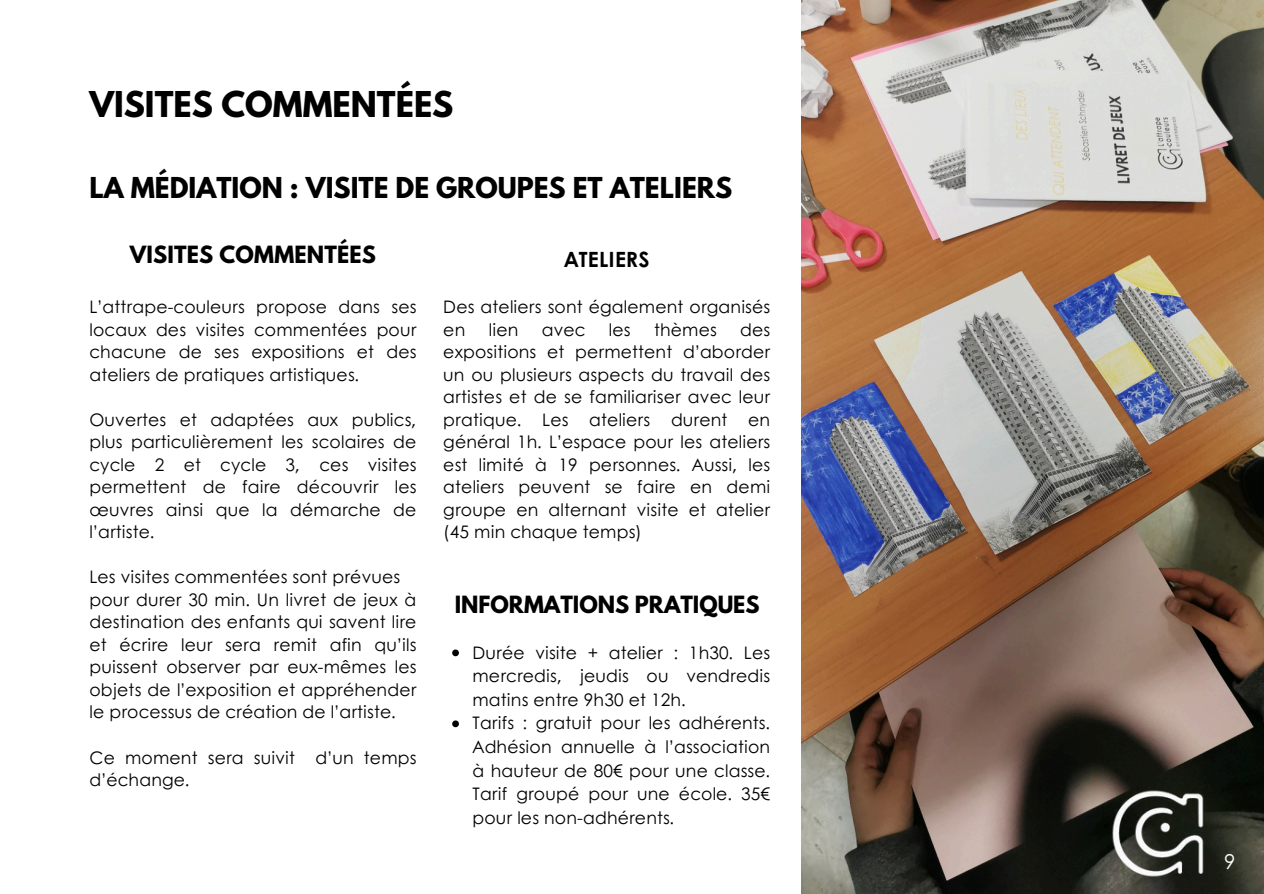
<style>
.page{position:relative;width:1264px;height:894px;background:#fff}
.page>*{position:absolute;margin:0;border:0;box-sizing:border-box;transform-origin:0 0}
.t1{font:700 31.5px "League Spartan";color:#000}
.t2{font:700 25.5px "League Spartan";color:#000}
.t3{font:700 21px "League Spartan";color:#000}
.t4{font:700 21px "Century Gothic";letter-spacing:.01em;color:#000}
.t5{font:20.4px "Century Gothic";color:#fff}
.t6{font:17.25px/22.5px "Century Gothic";letter-spacing:.01em;color:#000}
</style>
<div class="page">
<img style="left:801px;top:0;width:462px;height:893px">
<img style="left:1109px;top:784px;width:98px;height:91px">
<svg style="left:452px;top:649px;width:7px;height:7px"></svg>
<svg style="left:452px;top:720px;width:7px;height:7px"></svg>
<h1 class="t1" style="left:89px;top:88px;width:365px">VISITES COMMENTÉES</h1>
<h2 class="t2" style="left:89px;top:175px;width:644px">LA MÉDIATION : VISITE DE GROUPES ET ATELIERS</h2>
<p class="t3" style="left:130px;top:244px;width:248px">VISITES COMMENTÉES</p>
<p class="t6" style="left:89px;top:294px;width:328px;text-align:justify">L’attrape-couleurs propose dans ses locaux des visites commentées pour chacune de ses expositions et des ateliers de pratiques artistiques.</p>
<p class="t6" style="left:89px;top:407px;width:328px;text-align:justify">Ouvertes et adaptées aux publics, plus particulièrement les scolaires de cycle 2 et cycle 3, ces visites permettent de faire découvrir les œuvres ainsi que la démarche de l’artiste.</p>
<p class="t6" style="left:89px;top:565px;width:328px">Les visites commentées sont prévues pour durer 30 min. Un livret de jeux à destination des enfants qui savent lire et écrire leur sera remit afin qu’ils puissent observer par eux-mêmes les objets de l’exposition et appréhender le processus de création de l’artiste.</p>
<p class="t6" style="left:89px;top:745px;width:328px">Ce moment sera suivit d’un temps d’échange.</p>
<p class="t4" style="left:564px;top:243px;width:87px">ATELIERS</p>
<p class="t6" style="left:443px;top:294px;width:328px">Des ateliers sont également organisés en</p>
<p class="t6" style="left:488px;top:317px;width:31px">lien</p>
<p class="t6" style="left:541px;top:317px;width:45px">avec</p>
<p class="t6" style="left:609px;top:317px;width:23px">les</p>
<p class="t6" style="left:654px;top:317px;width:64px">thèmes</p>
<p class="t6" style="left:443px;top:317px;width:328px;text-align:justify;text-indent:297px">des expositions et permettent d’aborder un ou plusieurs aspects du travail des artistes et de se familiariser avec leur pratique. Les ateliers durent en général 1h. L’espace pour les ateliers est limité à 19 personnes. Aussi, les ateliers peuvent se faire en demi groupe en alternant visite et atelier (45 min chaque temps)</p>
<p class="t3" style="left:455px;top:594px;width:306px">INFORMATIONS PRATIQUES</p>
<p class="t6" style="left:472px;top:639px;width:299px;line-height:23.7px">Durée visite + atelier : 1h30. Les mercredis, jeudis ou vendredis matins entre 9h30 et 12h.<br>Tarifs : gratuit pour les adhérents.<br>Adhésion annuelle à l’association à hauteur de 80€ pour une classe.<br>Tarif groupé pour une école. 35€ pour les non-adhérents.</p>
<p class="t5" style="left:1223px;top:845px;width:13px">9</p>
</div>
